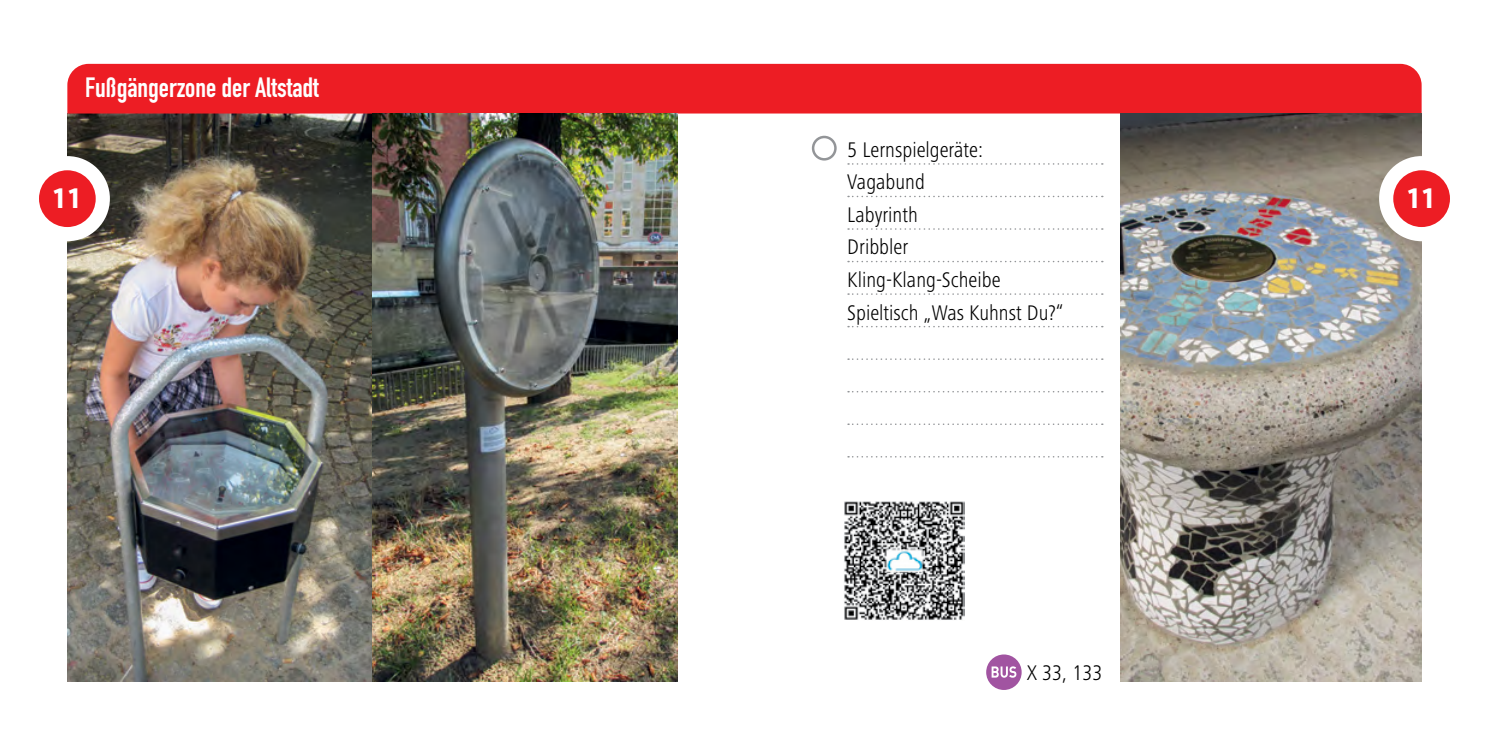
<style>
.page{position:relative;width:1489px;height:745px;background:#fff}
.page>*{position:absolute;margin:0;border:0;box-sizing:border-box;transform-origin:0 0}
.t1{font:700 27.5px "DIN Condensed";color:#fff}
.t2{font:700 27.5px "URWDIN";color:#fff}
.t3{font:300 condensed 22px/32.5px "Frutiger Next Pro";color:#000}
</style>
<div class="page">
<img style="left:67px;top:113px;width:610px;height:567px">
<div style="left:25px;top:156px;width:85px;height:85px;background:#fff;border-radius:50%"></div>
<div style="left:39px;top:170px;width:57px;height:57px;background:#ed1d24;border-radius:50%"></div>
<svg style="left:848px;top:163px;width:254px;height:1px"></svg>
<svg style="left:848px;top:195px;width:254px;height:2px"></svg>
<svg style="left:848px;top:228px;width:254px;height:1px"></svg>
<svg style="left:848px;top:260px;width:254px;height:2px"></svg>
<svg style="left:848px;top:293px;width:254px;height:1px"></svg>
<svg style="left:848px;top:325px;width:254px;height:2px"></svg>
<svg style="left:848px;top:358px;width:254px;height:1px"></svg>
<svg style="left:848px;top:391px;width:254px;height:1px"></svg>
<svg style="left:848px;top:423px;width:254px;height:1px"></svg>
<svg style="left:848px;top:456px;width:254px;height:1px"></svg>
<div style="left:811px;top:136px;width:25px;height:24px;border:2px solid #939598;border-radius:50%"></div>
<div style="left:986px;top:654px;width:35px;height:35px;background:#a154a1;border-radius:50%"></div>
<svg style="left:991px;top:666px;width:25px;height:11px"></svg>
<div style="left:67px;top:64px;width:1354px;height:49px;background:#ed1d24"></div>
<img style="left:1120px;top:113px;width:301px;height:567px">
<div style="left:1378px;top:156px;width:85px;height:85px;background:#fff;border-radius:50%"></div>
<div style="left:1393px;top:170px;width:56px;height:57px;background:#ed1d24;border-radius:50%"></div>
<img style="left:844px;top:501px;width:120px;height:119px">
<p class="t1" style="left:85px;top:69px;width:235px">Fußgängerzone der Altstadt</p>
<p class="t2" style="left:52px;top:180px;width:31px">11</p>
<p class="t3" style="left:847px;top:133px;width:218px">5 Lernspielgeräte:<br>Vagabund<br>Labyrinth<br>Dribbler<br>Kling-Klang-Scheibe<br>Spieltisch „Was Kuhnst Du?“</p>
<p class="t3" style="left:1026px;top:656px;width:77px">X 33, 133</p>
<p class="t2" style="left:1406px;top:180px;width:31px">11</p>
</div>
